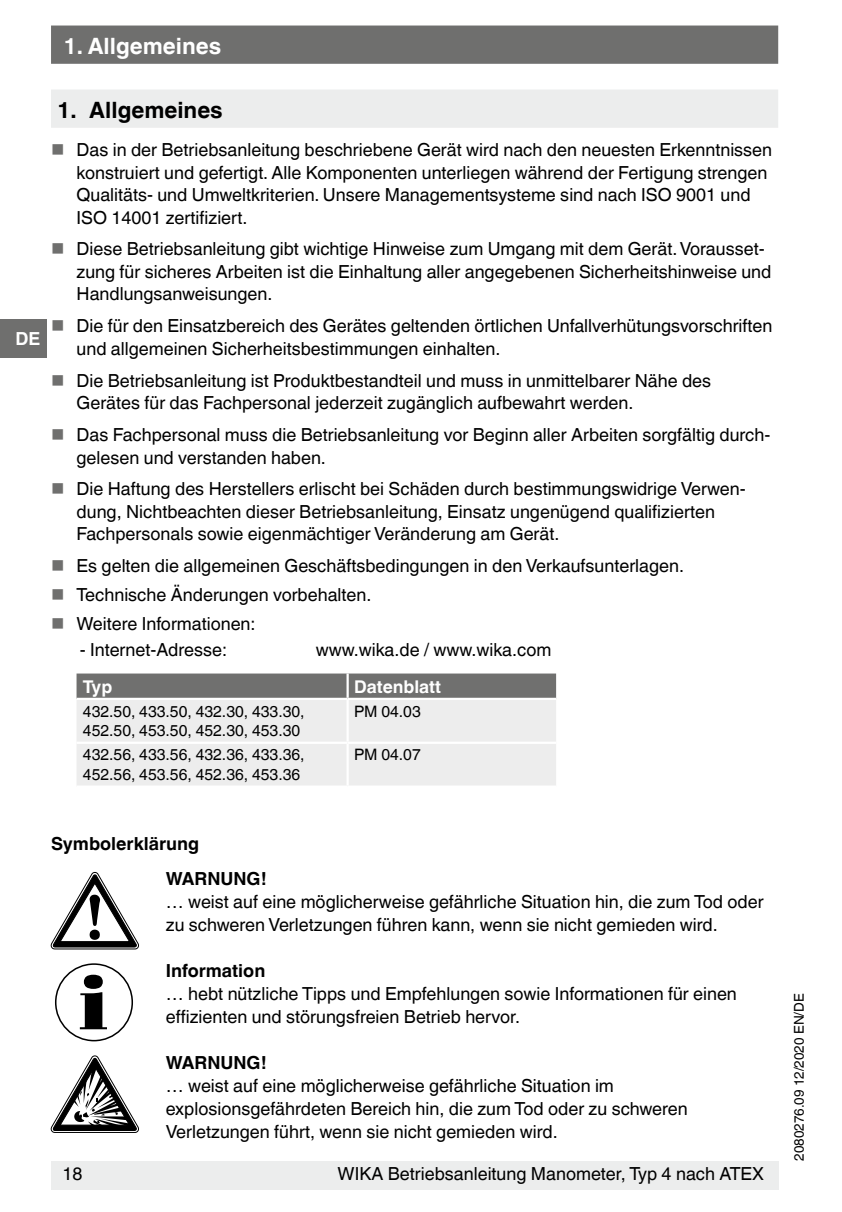
<style>
.page{position:relative;width:842px;height:1212px;background:#fff}
.page>*{position:absolute;margin:0;border:0;box-sizing:border-box;transform-origin:0 0}
.t1{font:700 22.5px "Helvetica World";color:#fff}
.t2{font:700 22.5px "Helvetica World";color:#000}
.t3{font:18px/22.5px "Helvetica World";color:#000}
.t4{font:700 18px/34.4px "Helvetica World";color:#000}
.t5{font:700 18px "Helvetica World";color:#fff}
.t6{font:700 17.55px "Helvetica World";color:#fff}
.t7{font:15.75px/19.8px "Helvetica World";color:#000}
.t8{font:13.5px "Helvetica World";color:#000}
</style>
<div class="page">
<div style="left:51px;top:1161px;width:727px;height:29px;background:#eceded"></div>
<div style="left:51px;top:26px;width:727px;height:38px;background:#6f6f6e;border:2px solid #6f6f6e"></div>
<div style="left:0;top:319px;width:47px;height:38px;background:#6f6f6e"></div>
<div style="left:51px;top:90px;width:727px;height:38px;background:#eceded"></div>
<svg style="left:77px;top:673px;width:479px;height:25px;background:#747473"></svg>
<div style="left:77px;top:700px;width:479px;height:85px;background:#ededed"></div>
<hr style="left:346px;top:700px;width:3px;height:42px;background:#fff">
<hr style="left:348px;top:742px;width:208px;height:2px;background:#fff">
<hr style="left:346px;top:744px;width:3px;height:41px;background:#fff">
<hr style="left:77px;top:742px;width:271px;height:2px;background:#fff">
<hr style="left:346px;top:673px;width:3px;height:25px;background:#fff">
<svg style="left:51px;top:872px;width:88px;height:77px"></svg>
<svg style="left:80px;top:975px;width:27px;height:54px"></svg>
<div style="left:55px;top:963px;width:78px;height:78px;border:2px solid #000;border-radius:50%"></div>
<svg style="left:51px;top:1056px;width:88px;height:76px"></svg>
<p class="t5" style="left:16px;top:328px;width:26px">DE</p>
<p class="t1" style="left:64px;top:37px;width:159px">1. Allgemeines</p>
<p class="t2" style="left:57px;top:102px;width:167px">1. Allgemeines</p>
<p class="t3" style="left:77px;top:141px;width:697px">Das in der Betriebsanleitung beschriebene Gerät wird nach den neuesten Erkenntnissen konstruiert und gefertigt. Alle Komponenten unterliegen während der Fertigung strengen Qualitäts- und Umweltkriterien. Unsere Managementsysteme sind nach ISO 9001 und ISO 14001 zertifiziert.</p>
<p class="t3" style="left:77px;top:240px;width:696px">Diese Betriebsanleitung gibt wichtige Hinweise zum Umgang mit dem Gerät. Vorausset&shy;zung für sicheres Arbeiten ist die Einhaltung aller angegebenen Sicherheitshinweise und<br>Handlungsanweisungen.</p>
<p class="t3" style="left:77px;top:316px;width:697px;line-height:23.2px">Die für den Einsatzbereich des Gerätes geltenden örtlichen Unfallverhütungsvorschriften und allgemeinen Sicherheitsbestimmungen einhalten.</p>
<p class="t3" style="left:77px;top:371px;width:636px">Die Betriebsanleitung ist Produktbestandteil und muss in unmittelbarer Nähe des<br>Gerätes für das Fachpersonal jederzeit zugänglich aufbewahrt werden.</p>
<p class="t3" style="left:77px;top:424px;width:695px;line-height:23.2px">Das Fachpersonal muss die Betriebsanleitung vor Beginn aller Arbeiten sorgfältig durch&shy;gelesen und verstanden haben.</p>
<p class="t3" style="left:77px;top:479px;width:671px">Die Haftung des Herstellers erlischt bei Schäden durch bestimmungswidrige Verwen&shy;dung, Nichtbeachten dieser Betriebsanleitung, Einsatz ungenügend qualifizierten<br>Fachpersonals sowie eigenmächtiger Veränderung am Gerät.</p>
<p class="t3" style="left:77px;top:553px;width:609px;line-height:29.2px">Es gelten die allgemeinen Geschäftsbedingungen in den Verkaufsunterlagen.<br>Technische Änderungen vorbehalten.<br>Weitere Informationen:</p>
<p class="t3" style="left:80px;top:640px;width:149px">- Internet-Adresse:</p>
<p class="t3" style="left:316px;top:640px;width:237px">www.wika.de / www.wika.com</p>
<p class="t6" style="left:83px;top:679px;width:31px">Typ</p>
<p class="t6" style="left:354px;top:679px;width:89px">Datenblatt</p>
<p class="t7" style="left:83px;top:703px;width:223px">432.50, 433.50, 432.30, 433.30,<br>452.50, 453.50, 452.30, 453.30</p>
<p class="t7" style="left:354px;top:703px;width:68px">PM 04.03</p>
<p class="t7" style="left:83px;top:746px;width:223px">432.56, 433.56, 432.36, 433.36,<br>452.56, 453.56, 452.36, 453.36</p>
<p class="t7" style="left:354px;top:746px;width:68px">PM 04.07</p>
<p class="t4" style="left:166px;top:828px;width:102px;text-indent:-115px">Symbolerklärung<br>WARNUNG!</p>
<p class="t3" style="left:166px;top:891px;width:599px;line-height:23.2px">… weist auf eine möglicherweise gefährliche Situation hin, die zum Tod oder zu schweren Verletzungen führen kann, wenn sie nicht gemieden wird.</p>
<p class="t4" style="left:166px;top:955px;width:101px">Information</p>
<p class="t3" style="left:166px;top:983px;width:572px;line-height:23.2px">… hebt nützliche Tipps und Empfehlungen sowie Informationen für einen effizienten und störungsfreien Betrieb hervor.</p>
<p class="t4" style="left:166px;top:1047px;width:102px">WARNUNG!</p>
<p class="t3" style="left:166px;top:1076px;width:523px;line-height:23.2px">… weist auf eine möglicherweise gefährliche Situation im explosionsgefährdeten Bereich hin, die zum Tod oder zu schweren<br>Verletzungen führt, wenn sie nicht gemieden wird.</p>
<p class="t3" style="left:63px;top:1164px;width:22px">18</p>
<p class="t3" style="left:338px;top:1164px;width:428px">WIKA Betriebsanleitung Manometer, Typ 4 nach ATEX</p>
<p class="t8" style="left:791px;top:1161px;width:169px;rotate:-90deg">2080276.09 12/2020 EN/DE</p>
</div>
